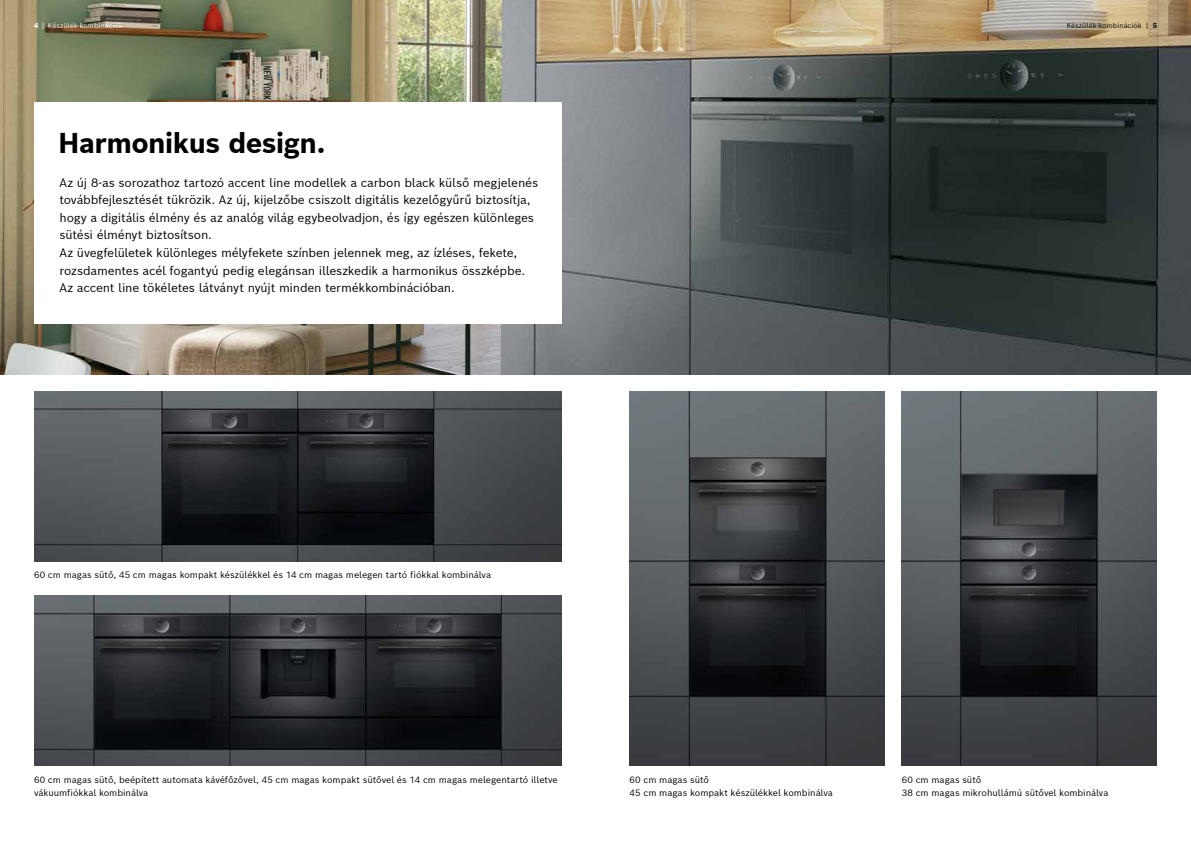
<style>
.page{position:relative;width:1191px;height:842px;background:#fff}
.page>*{position:absolute;margin:0;border:0;box-sizing:border-box;transform-origin:0 0}
.t1{font:700 28px "Bosch Sans";letter-spacing:-.02em;color:#000}
.t2{font:12px/17.5px "Bosch Sans";letter-spacing:-.015em;color:#000}
.t3{font:9px/13.6px "Bosch Sans";letter-spacing:-.005em;color:#000}
.t4{font:7px "Bosch Sans";color:#fff}
.t5{font:7px "Bosch Sans";color:#000}
.s1{font-weight:700}
</style>
<div class="page">
<img style="left:0;top:0;width:1191px;height:374px">
<img style="left:34px;top:391px;width:527px;height:170px">
<img style="left:629px;top:391px;width:255px;height:374px">
<img style="left:901px;top:391px;width:256px;height:374px">
<img style="left:34px;top:595px;width:527px;height:170px">
<div style="left:34px;top:102px;width:527px;height:221px;background:#fff"></div>
<p class="t4" style="left:34px;top:20px;width:90px"><span class="s1">4</span> | Készülék-kombinációk</p>
<p class="t5" style="left:1066px;top:20px;width:92px">Készülék-kombinációk | <span class="s1">5</span></p>
<h1 class="t1" style="left:58px;top:124px;width:269px">Harmonikus design.</h1>
<p class="t2" style="left:60px;top:173px;width:480px">Az új 8-as sorozathoz tartozó accent line modellek a carbon black külső megjelenés továbbfejlesztését tükrözik. Az új, kijelzőbe csiszolt digitális kezelőgyűrű biztosítja, hogy a digitális élmény és az analóg világ egybeolvadjon, és így egészen különleges sütési élményt biztosítson.<br>Az üvegfelületek különleges mélyfekete színben jelennek meg, az ízléses, fekete, rozsdamentes acél fogantyú pedig elegánsan illeszkedik a harmonikus összképbe.<br>Az accent line tökéletes látványt nyújt minden termékkombinációban.</p>
<p class="t3" style="left:34px;top:568px;width:458px">60 cm magas sütő, 45 cm magas kompakt készülékkel és 14 cm magas melegen tartó fiókkal kombinálva</p>
<p class="t3" style="left:34px;top:772px;width:525px">60 cm magas sütő, beépített automata kávéfőzővel, 45 cm magas kompakt sütővel és 14 cm magas melegentartó illetve vákuumfiókkal kombinálva</p>
<p class="t3" style="left:629px;top:772px;width:205px">60 cm magas sütő<br>45 cm magas kompakt készülékkel kombinálva</p>
<p class="t3" style="left:901px;top:772px;width:208px">60 cm magas sütő<br>38 cm magas mikrohullámú sütővel kombinálva</p>
</div>
